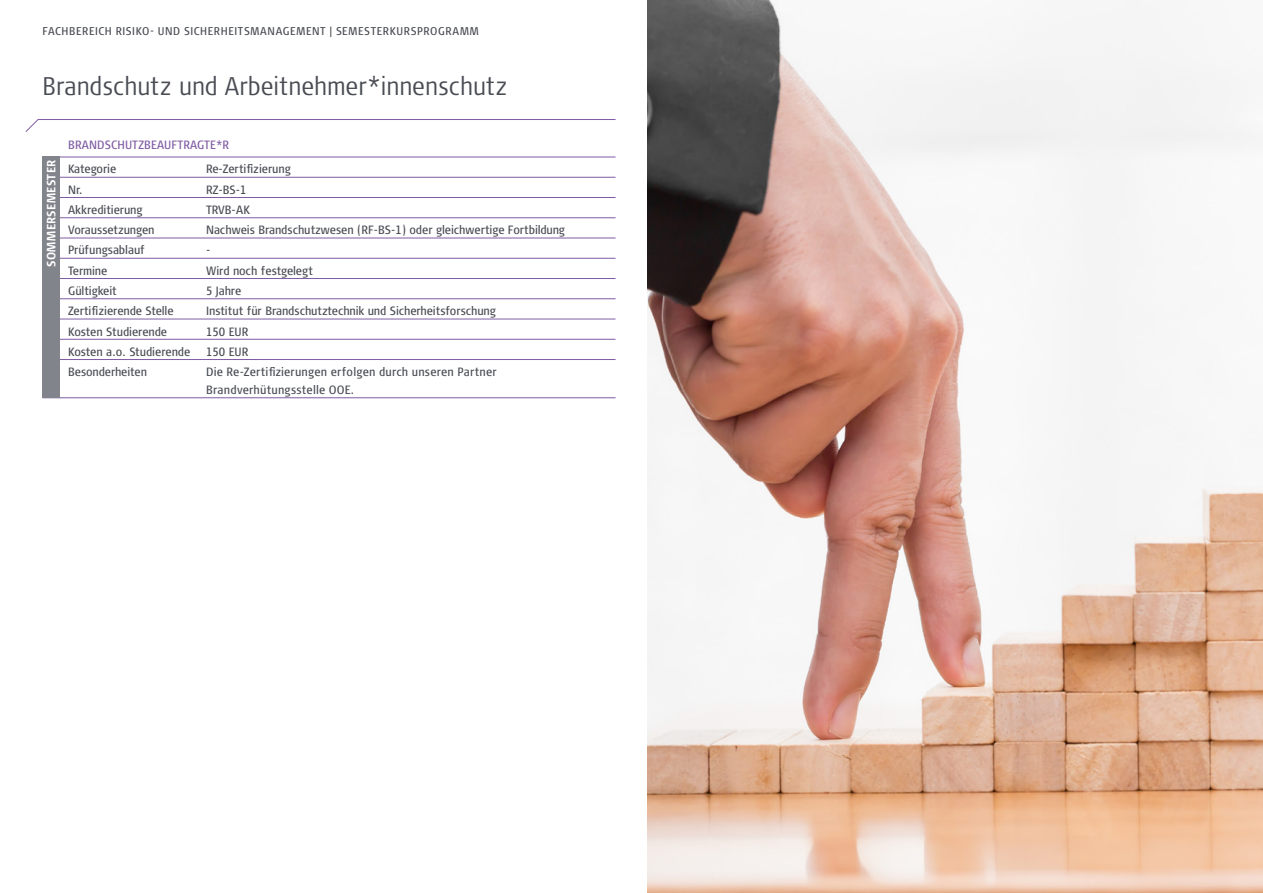
<style>
.page{position:relative;width:1263px;height:893px;background:#fff}
.page>*{position:absolute;margin:0;border:0;box-sizing:border-box;transform-origin:0 0}
.Subhead_kein_Inhaltsverzeichnis{font:300 condensed 25.5px "Signa OT";color:#494c53}
.LV-SWS-ECTS{font:condensed 12px "Signa OT";color:#494c53}
.LV-SWS-ECTS-2{font:condensed 12px/18px "Signa OT";letter-spacing:.02em;color:#494c53}
.LV_Kopfzeile{font:condensed 12px "Signa OT";letter-spacing:.01em;color:#7f5ca3}
.Semesrter_rechtsbündig{font:700 condensed 12px "Signa OT";letter-spacing:.035em;color:#fff}
.t1{font:condensed 11.25px "Signa OT";letter-spacing:.055em;color:#494c53}
</style>
<div class="page">
<hr style="left:43px;top:157px;width:572px;height:1px;background:#7f5ca3">
<hr style="left:43px;top:177px;width:572px;height:1px;background:#7f5ca3">
<hr style="left:43px;top:197px;width:572px;height:1px;background:#7f5ca3">
<hr style="left:43px;top:217px;width:572px;height:1px;background:#7f5ca3">
<hr style="left:43px;top:238px;width:572px;height:1px;background:#7f5ca3">
<hr style="left:43px;top:258px;width:572px;height:1px;background:#7f5ca3">
<hr style="left:43px;top:278px;width:572px;height:1px;background:#7f5ca3">
<hr style="left:43px;top:298px;width:572px;height:1px;background:#7f5ca3">
<hr style="left:43px;top:319px;width:572px;height:1px;background:#7f5ca3">
<hr style="left:43px;top:339px;width:572px;height:1px;background:#7f5ca3">
<hr style="left:43px;top:359px;width:572px;height:1px;background:#7f5ca3">
<hr style="left:43px;top:397px;width:572px;height:1px;background:#7f5ca3">
<img style="left:647px;top:0;width:616px;height:893px">
<svg style="left:25px;top:119px;width:591px;height:13px"></svg>
<div style="left:43px;top:157px;width:17px;height:241px;background:#82848b"></div>
<p class="t1" style="left:43px;top:25px;width:438px">FACHBEREICH RISIKO- UND SICHERHEITSMANAGEMENT | SEMESTERKURSPROGRAMM</p>
<p class="Subhead_kein_Inhaltsverzeichnis" style="left:43px;top:72px;width:466px">Brandschutz und Arbeitnehmer*innenschutz</p>
<p class="Semesrter_rechtsbündig" style="left:44px;top:267px;width:108px;rotate:-90deg">SOMMERSEMESTER</p>
<p class="LV_Kopfzeile" style="left:68px;top:138px;width:163px">BRANDSCHUTZBEAUFTRAGTE*R</p>
<p class="LV-SWS-ECTS" style="left:68px;top:162px;width:50px">Kategorie</p>
<p class="LV-SWS-ECTS" style="left:206px;top:162px;width:86px">Re-Zertifizierung</p>
<p class="LV-SWS-ECTS" style="left:68px;top:183px;width:16px">Nr.</p>
<p class="LV-SWS-ECTS" style="left:206px;top:183px;width:42px">RZ-BS-1</p>
<p class="LV-SWS-ECTS" style="left:68px;top:203px;width:76px">Akkreditierung</p>
<p class="LV-SWS-ECTS" style="left:206px;top:203px;width:45px">TRVB-AK</p>
<p class="LV-SWS-ECTS" style="left:68px;top:223px;width:88px">Voraussetzungen</p>
<p class="LV-SWS-ECTS" style="left:206px;top:223px;width:360px">Nachweis Brandschutzwesen (RF-BS-1) oder gleichwertige Fortbildung</p>
<p class="LV-SWS-ECTS" style="left:68px;top:243px;width:78px">Prüfungsablauf</p>
<p class="LV-SWS-ECTS" style="left:206px;top:243px;width:6px">-</p>
<p class="LV-SWS-ECTS" style="left:68px;top:264px;width:41px">Termine</p>
<p class="LV-SWS-ECTS" style="left:206px;top:264px;width:108px">Wird noch festgelegt</p>
<p class="LV-SWS-ECTS" style="left:68px;top:284px;width:50px">Gültigkeit</p>
<p class="LV-SWS-ECTS" style="left:206px;top:284px;width:37px">5 Jahre</p>
<p class="LV-SWS-ECTS" style="left:68px;top:304px;width:107px">Zertifizierende Stelle</p>
<p class="LV-SWS-ECTS" style="left:206px;top:304px;width:291px">Institut für Brandschutztechnik und Sicherheitsforschung</p>
<p class="LV-SWS-ECTS" style="left:68px;top:324px;width:101px">Kosten Studierende</p>
<p class="LV-SWS-ECTS" style="left:206px;top:324px;width:44px">150 EUR</p>
<p class="LV-SWS-ECTS" style="left:68px;top:345px;width:124px">Kosten a.o. Studierende</p>
<p class="LV-SWS-ECTS" style="left:206px;top:345px;width:44px">150 EUR</p>
<p class="LV-SWS-ECTS" style="left:68px;top:365px;width:81px">Besonderheiten</p>
<p class="LV-SWS-ECTS-2" style="left:206px;top:363px;width:292px">Die Re-Zertifizierungen erfolgen durch unseren Partner<br>Brandverhütungsstelle OOE.</p>
</div>
